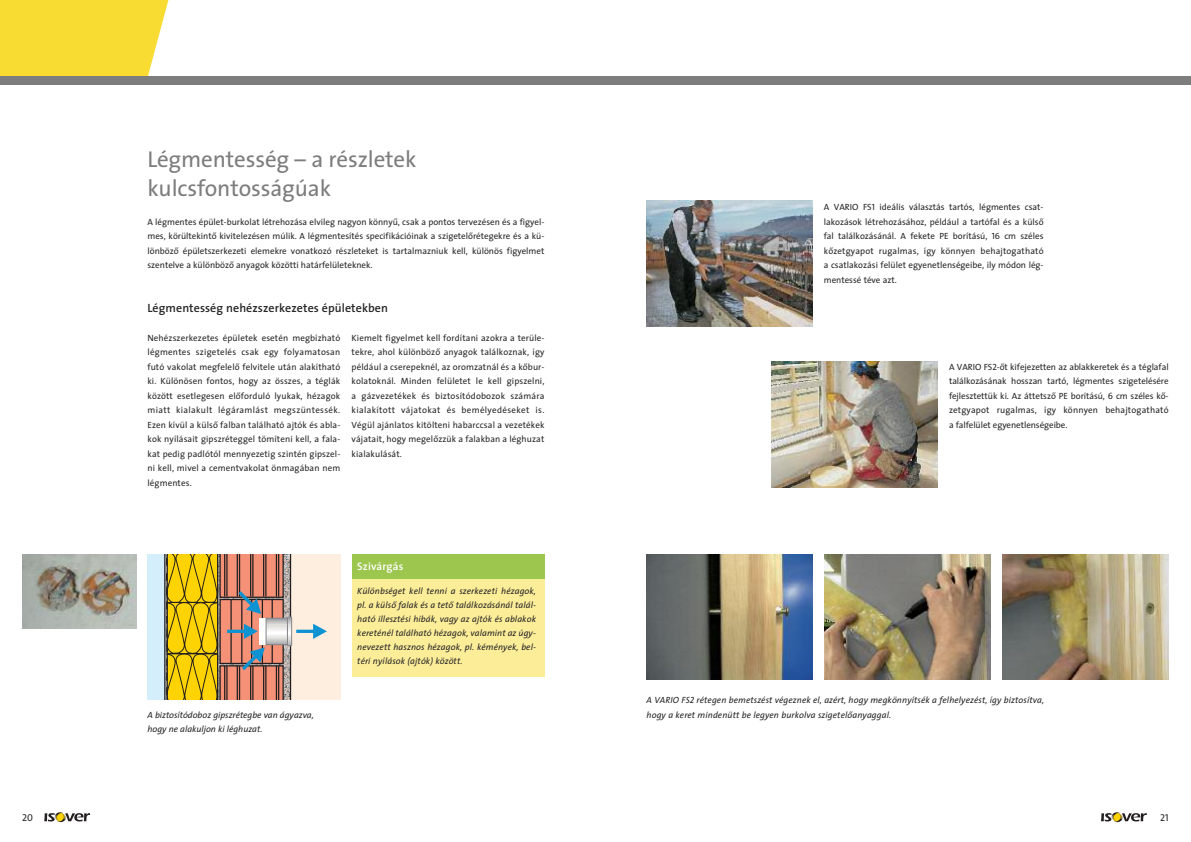
<style>
.page{position:relative;width:1191px;height:842px;background:#fff}
.page>*{position:absolute;margin:0;border:0;box-sizing:border-box;transform-origin:0 0}
.t1{font:23px/29px "The Sans Plain H";letter-spacing:-.005em;color:#7d7d7d}
.t2{font:12px "The Sans Semi Bold Plain H";letter-spacing:.005em;color:#272627}
.t3{font:11px "The Sans Semi Bold Plain H";letter-spacing:.01em;color:#fff}
.t4{font:10px "The Sans Caps H";color:#272627}
.t5{font:9px/14.5px "The Sans Plain H";color:#272627;text-align:justify}
.t6{font:9px/14px "The Sans Italic H";letter-spacing:.01em;color:#272627}
.s1{font-family:"The Sans";font-style:italic}
.s2{font-family:"The Sans Caps H"}
.s3{font-family:"The Sans Caps Italic H"}
</style>
<div class="page">
<svg style="left:1101px;top:812px;width:45px;height:10px"></svg>
<svg style="left:44px;top:812px;width:46px;height:10px"></svg>
<div style="left:351px;top:579px;width:193px;height:98px;background:#fced98"></div>
<div style="left:351px;top:554px;width:193px;height:25px;background:#9dc64e"></div>
<div style="left:290px;top:554px;width:50px;height:146px;background:#feeedf"></div>
<svg style="left:147px;top:554px;width:180px;height:146px"></svg>
<img style="left:23px;top:554px;width:113px;height:74px">
<img style="left:646px;top:201px;width:166px;height:125px">
<img style="left:771px;top:362px;width:166px;height:126px">
<img style="left:646px;top:554px;width:166px;height:126px">
<img style="left:824px;top:554px;width:166px;height:126px">
<img style="left:1002px;top:554px;width:166px;height:126px">
<svg style="left:0;top:0;width:171px;height:77px;background:#f7dd40"></svg>
<div style="left:0;top:77px;width:1191px;height:8px;background:#7d7d7d"></div>
<h1 class="t1" style="left:147px;top:146px;width:270px">Légmentesség – a részletek kulcsfontosságúak</h1>
<p class="t5" style="left:147px;top:215px;width:398px">A légmentes épület-burkolat létrehozása elvileg nagyon könnyû, csak a pontos tervezésen és a figyel&shy;mes, körültekintô kivitelezésen múlik. A légmentesítés specifikációinak a szigetelôrétegekre és a kü&shy;lönbözô épületszerkezeti elemekre vonatkozó részleteket is tartalmazniuk kell, különös figyelmet szentelve a különbözô anyagok közötti határfelületeknek.</p>
<h2 class="t2" style="left:147px;top:303px;width:242px">Légmentesség nehézszerkezetes épületekben</h2>
<p class="t5" style="left:351px;top:331px;width:194px">Kiemelt figyelmet kell fordítani azokra a terüle&shy;tekre, ahol különbözô anyagok találkoznak, így például a cserepeknél, az oromzatnál és a kôbur&shy;kolatoknál. Minden felületet le kell gipszelni, a gázvezetékek és biztosítódobozok számára kialakított vájatokat és bemélyedéseket is.<br>Végül ajánlatos kitölteni habarccsal a vezetékek vájatait, hogy megelôzzük a falakban a léghuzat kialakulását.</p>
<p class="t5" style="left:147px;top:331px;width:194px">Nehézszerkezetes épületek esetén megbízható légmentes szigetelés csak egy folyamatosan futó vakolat megfelelô felvitele után alakítható ki. Különösen fontos, hogy az összes, a téglák között esetlegesen elôforduló lyukak, hézagok miatt kialakult légáramlást megszüntessék.<br>Ezen kívül a külsô falban található ajtók és abla&shy;kok nyílásait gipszréteggel tömíteni kell, a fala&shy;kat pedig padlótól mennyezetig szintén gipszel&shy;ni kell, mivel a cementvakolat önmagában nem légmentes.</p>
<p class="t6" style="left:147px;top:708px;width:168px;line-height:14.5px">A biztosítódoboz gipszrétegbe van ágyazva, hogy ne alakuljon ki léghuzat.</p>
<p class="t3" style="left:357px;top:562px;width:47px">Szivárgás</p>
<p class="t6" style="left:357px;top:584px;width:180px;text-align:justify">Különbséget kell tenni a szerkezeti hézagok, pl. a külsô falak és a tetô találkozásánál talál&shy;ható illesztési hibák, vagy az ajtók és ablakok kereténél található hézagok, valamint az úgy&shy;nevezett hasznos hézagok, pl. kémények, bel&shy;téri nyílások (ajtók) között<span class="s1">.</span></p>
<p class="t5" style="left:823px;top:201px;width:221px">A VARIO FS<span class="s2">1</span> ideális választás tartós, légmentes csat&shy;lakozások létrehozásához, például a tartófal és a külsô fal találkozásánál. A fekete PE borítású, <span class="s2">16</span> cm széles kôzetgyapot rugalmas, így könnyen behajtogatható a csatlakozási felület egyenetlenségeibe, ily módon lég&shy;mentessé téve azt.</p>
<p class="t5" style="left:949px;top:360px;width:221px">A VARIO FS<span class="s2">2</span>-ôt kifejezetten az ablakkeretek és a téglafal találkozásának hosszan tartó, légmentes szigetelésére fejlesztettük ki. Az áttetszô PE borítású, 6 cm széles kô&shy;zetgyapot rugalmas, így könnyen behajtogatható a falfelület egyenetlenségeibe.</p>
<p class="t6" style="left:646px;top:694px;width:399px;line-height:14.5px">A VARIO FS<span class="s3">2</span> rétegen bemetszést végeznek el, azért, hogy megkönnyítsék a felhelyezést, így biztosítva, hogy a keret mindenütt be legyen burkolva szigetelôanyaggal.</p>
<p class="t4" style="left:22px;top:814px;width:12px">20</p>
<p class="t4" style="left:1160px;top:814px;width:10px">21</p>
</div>
